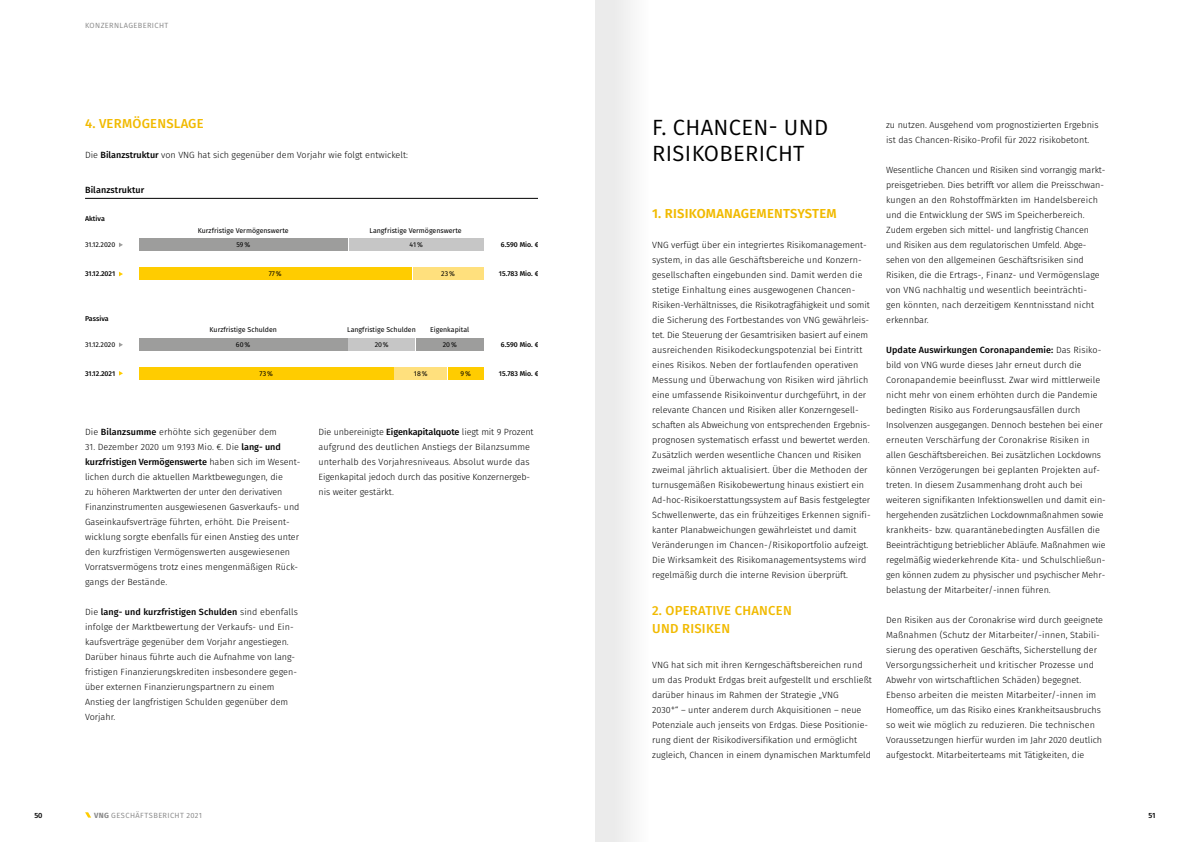
<style>
.page{position:relative;width:1191px;height:842px;background:#fff}
.page>*{position:absolute;margin:0;border:0;box-sizing:border-box;transform-origin:0 0}
.t1{font:22px/26.4px "Fira Sans";letter-spacing:.015em;color:#000}
.t2{font:500 13px/18px "Fira Sans";letter-spacing:.02em;color:#f1ba00}
.t3{font:600 13px "Fira Sans";letter-spacing:.02em;color:#f1ba00}
.t4{font:300 9px/15px "Fira Sans";color:#000}
.t5{font:500 9px "Fira Sans";letter-spacing:.01em;color:#000}
.t6{font:7.5px "Fira Sans";letter-spacing:.05em;color:#878787}
.t7{font:500 7.5px "Fira Sans";color:#000}
.t8{font:7px "Fira Sans";color:#000}
.t9{font:500 7px "Fira Sans";color:#000}
.s1{font-weight:500}
.s2{font-weight:700}
</style>
<div class="page">
<svg style="left:85px;top:812px;width:6px;height:6px"></svg>
<hr style="left:85px;top:198px;width:453px;height:1px;background:#000">
<div style="left:139px;top:238px;width:209px;height:13px;background:#9d9d9c"></div>
<svg style="left:119px;top:242px;width:4px;height:5px"></svg>
<div style="left:349px;top:238px;width:134px;height:13px;background:#c6c6c6"></div>
<div style="left:139px;top:267px;width:272px;height:12px;background:#fc0"></div>
<svg style="left:119px;top:272px;width:4px;height:4px"></svg>
<div style="left:412px;top:267px;width:71px;height:12px;background:#ffe07d"></div>
<div style="left:139px;top:338px;width:208px;height:13px;background:#9d9d9c"></div>
<svg style="left:119px;top:342px;width:4px;height:5px"></svg>
<div style="left:416px;top:338px;width:67px;height:13px;background:#9d9d9c"></div>
<div style="left:348px;top:338px;width:67px;height:13px;background:#c6c6c6"></div>
<div style="left:139px;top:367px;width:254px;height:12px;background:#fc0"></div>
<svg style="left:119px;top:371px;width:4px;height:5px"></svg>
<div style="left:448px;top:367px;width:35px;height:12px;background:#fc0"></div>
<div style="left:394px;top:367px;width:53px;height:12px;background:#ffe07d"></div>
<div style="left:595px;top:0;width:56px;height:842px;background:linear-gradient(to right,#e6e6e6,#fcfcfc)"></div>
<p class="t6" style="left:85px;top:20px;width:85px">KONZERNLAGEBERICHT</p>
<h2 class="t2" style="left:85px;top:113px;width:120px">4. VERMÖGENSLAGE</h2>
<p class="t4" style="left:85px;top:147px;width:324px">Die <span class="s1">Bilanzstruktur</span> von VNG hat sich gegenüber dem Vorjahr wie folgt entwickelt:</p>
<p class="t5" style="left:85px;top:183px;width:61px">Bilanzstruktur</p>
<p class="t9" style="left:85px;top:213px;width:21px">Aktiva</p>
<p class="t8" style="left:85px;top:239px;width:32px">31.12.2020</p>
<p class="t8" style="left:236px;top:239px;width:15px">59%</p>
<p class="t8" style="left:409px;top:239px;width:15px">41%</p>
<p class="t9" style="left:501px;top:239px;width:39px">6.590 Mio. €</p>
<p class="t8" style="left:198px;top:225px;width:92px">Kurzfristige Vermögenswerte</p>
<p class="t8" style="left:369px;top:225px;width:94px">Langfristige Vermögenswerte</p>
<p class="t9" style="left:85px;top:268px;width:32px">31.12.2021</p>
<p class="t8" style="left:269px;top:268px;width:14px">77%</p>
<p class="t8" style="left:441px;top:268px;width:15px">23%</p>
<p class="t9" style="left:499px;top:268px;width:41px">15.783 Mio. €</p>
<p class="t9" style="left:85px;top:313px;width:25px">Passiva</p>
<p class="t8" style="left:85px;top:339px;width:32px">31.12.2020</p>
<p class="t8" style="left:236px;top:339px;width:16px">60%</p>
<p class="t8" style="left:375px;top:339px;width:16px">20%</p>
<p class="t8" style="left:443px;top:339px;width:16px">20%</p>
<p class="t9" style="left:501px;top:339px;width:39px">6.590 Mio. €</p>
<p class="t8" style="left:210px;top:325px;width:69px">Kurzfristige Schulden</p>
<p class="t8" style="left:430px;top:325px;width:41px">Eigenkapital</p>
<p class="t8" style="left:347px;top:325px;width:70px">Langfristige Schulden</p>
<p class="t8" style="left:414px;top:368px;width:15px">18%</p>
<p class="t9" style="left:85px;top:368px;width:32px">31.12.2021</p>
<p class="t8" style="left:259px;top:368px;width:15px">73%</p>
<p class="t8" style="left:460px;top:368px;width:12px">9%</p>
<p class="t9" style="left:499px;top:368px;width:41px">15.783 Mio. €</p>
<p class="t4" style="left:85px;top:424px;width:193px">Die <span class="s1">Bilanzsumme</span> erhöhte sich gegenüber dem</p>
<p class="t4" style="left:85px;top:439px;width:216px">31. Dezember 2020 um 9.193 Mio. €. Die <span class="s1">lang- und kurzfristigen Vermögenswerte</span> haben sich im Wesent&shy;lichen durch die aktuellen Marktbewegungen, die<br>zu höheren Marktwerten der unter den derivativen Finanzinstrumenten ausgewiesenen Gasverkaufs- und Gaseinkaufsverträge führten, erhöht. Die Preisent&shy;wicklung sorgte ebenfalls für einen Anstieg des unter den kurzfristigen Vermögenswerten ausgewiesenen Vorratsvermögens trotz eines mengenmäßigen Rück&shy;gangs der Bestände.</p>
<p class="t4" style="left:85px;top:604px;width:214px">Die <span class="s1">lang- und kurzfristigen Schulden</span> sind ebenfalls infolge der Marktbewertung der Verkaufs- und Ein&shy;kaufsverträge gegenüber dem Vorjahr angestiegen.<br>Darüber hinaus führte auch die Aufnahme von lang&shy;fristigen Finanzierungskrediten insbesondere gegen&shy;über externen Finanzierungspartnern zu einem Anstieg der langfristigen Schulden gegenüber dem Vorjahr.</p>
<p class="t4" style="left:318px;top:424px;width:217px">Die unbereinigte <span class="s1">Eigenkapitalquote</span> liegt mit 9 Prozent aufgrund des deutlichen Anstiegs der Bilanzsumme unterhalb des Vorjahresniveaus. Absolut wurde das Eigenkapital jedoch durch das positive Konzernergeb&shy;nis weiter gestärkt.</p>
<h1 class="t1" style="left:652px;top:114px;width:177px">F. CHANCEN- UND<br>RISIKOBERICHT</h1>
<h2 class="t3" style="left:652px;top:202px;width:186px">1. RISIKOMANAGEMENTSYSTEM</h2>
<p class="t4" style="left:652px;top:237px;width:220px">VNG verfügt über ein integriertes Risikomanagement&shy;system, in das alle Geschäftsbereiche und Konzern&shy;gesellschaften eingebunden sind. Damit werden die stetige Einhaltung eines ausgewogenen Chancen-Risiken-Verhältnisses, die Risikotragfähigkeit und somit die Sicherung des Fortbestandes von VNG gewährleis&shy;tet. Die Steuerung der Gesamtrisiken basiert auf einem ausreichenden Risikodeckungspotenzial bei Eintritt eines Risikos. Neben der fortlaufenden operativen Messung und Überwachung von Risiken wird jährlich eine umfassende Risikoinventur durchgeführt, in der relevante Chancen und Risiken aller Konzerngesell&shy;schaften als Abweichung von entsprechenden Ergebnis&shy;prognosen systematisch erfasst und bewertet werden.<br>Zusätzlich werden wesentliche Chancen und Risiken zweimal jährlich aktualisiert. Über die Methoden der turnusgemäßen Risikobewertung hinaus existiert ein Ad-hoc-Risikoerstattungssystem auf Basis festgelegter Schwellenwerte, das ein frühzeitiges Erkennen signifi&shy;kanter Planabweichungen gewährleistet und damit Veränderungen im Chancen-/Risikoportfolio aufzeigt.<br>Die Wirksamkeit des Risikomanagementsystems wird regelmäßig durch die interne Revision überprüft.</p>
<h2 class="t2" style="left:652px;top:601px;width:141px">2. OPERATIVE CHANCEN<br>UND RISIKEN</h2>
<p class="t4" style="left:652px;top:657px;width:221px">VNG hat sich mit ihren Kerngeschäftsbereichen rund um das Produkt Erdgas breit aufgestellt und erschließt darüber hinaus im Rahmen der Strategie „VNG<br>2030+“ – unter anderem durch Akquisitionen – neue Potenziale auch jenseits von Erdgas. Diese Positionie&shy;rung dient der Risikodiversifikation und ermöglicht zugleich, Chancen in einem dynamischen Marktumfeld</p>
<p class="t4" style="left:886px;top:117px;width:214px">zu nutzen. Ausgehend vom prognostizierten Ergebnis ist das Chancen-Risiko-Profil für 2022 risikobetont.</p>
<p class="t4" style="left:886px;top:162px;width:221px">Wesentliche Chancen und Risiken sind vorrangig markt&shy;preisgetrieben. Dies betrifft vor allem die Preisschwan&shy;kungen an den Rohstoffmärkten im Handelsbereich und die Entwicklung der SWS im Speicherbereich.<br>Zudem ergeben sich mittel- und langfristig Chancen und Risiken aus dem regulatorischen Umfeld. Abge&shy;sehen von den allgemeinen Geschäftsrisiken sind Risiken, die die Ertrags-, Finanz- und Vermögenslage von VNG nachhaltig und wesentlich beeinträchti-<br>gen könnten, nach derzeitigem Kenntnisstand nicht erkennbar.</p>
<p class="t4" style="left:886px;top:342px;width:221px"><span class="s1">Update Auswirkungen Coronapandemie:</span> Das Risiko&shy;bild von VNG wurde dieses Jahr erneut durch die Coronapandemie beeinflusst. Zwar wird mittlerweile nicht mehr von einem erhöhten durch die Pandemie bedingten Risiko aus Forderungsausfällen durch Insolvenzen ausgegangen. Dennoch bestehen bei einer erneuten Verschärfung der Coronakrise Risiken in allen Geschäftsbereichen. Bei zusätzlichen Lockdowns können Verzögerungen bei geplanten Projekten auf&shy;treten. In diesem Zusammenhang droht auch bei weiteren signifikanten Infektionswellen und damit ein&shy;hergehenden zusätzlichen Lockdownmaßnahmen sowie krankheits- bzw. quarantänebedingten Ausfällen die Beeinträchtigung betrieblicher Abläufe. Maßnahmen wie regelmäßig wiederkehrende Kita- und Schulschließun&shy;gen können zudem zu physischer und psychischer Mehr&shy;belastung der Mitarbeiter/-innen führen.</p>
<p class="t4" style="left:886px;top:612px;width:218px">Den Risiken aus der Coronakrise wird durch geeignete Maßnahmen (Schutz der Mitarbeiter/-innen, Stabili&shy;sierung des operativen Geschäfts, Sicherstellung der Versorgungssicherheit und kritischer Prozesse und Abwehr von wirtschaftlichen Schäden) begegnet.<br>Ebenso arbeiten die meisten Mitarbeiter/-innen im Homeoffice, um das Risiko eines Krankheitsausbruchs so weit wie möglich zu reduzieren. Die technischen Voraussetzungen hierfür wurden im Jahr 2020 deutlich aufgestockt. Mitarbeiterteams mit Tätigkeiten, die</p>
<p class="t6" style="left:94px;top:809px;width:110px"><span class="s2">VNG</span> GESCHÄFTSBERICHT 2021</p>
<p class="t7" style="left:34px;top:809px;width:10px">50</p>
<p class="t7" style="left:1148px;top:809px;width:8px">51</p>
</div>
